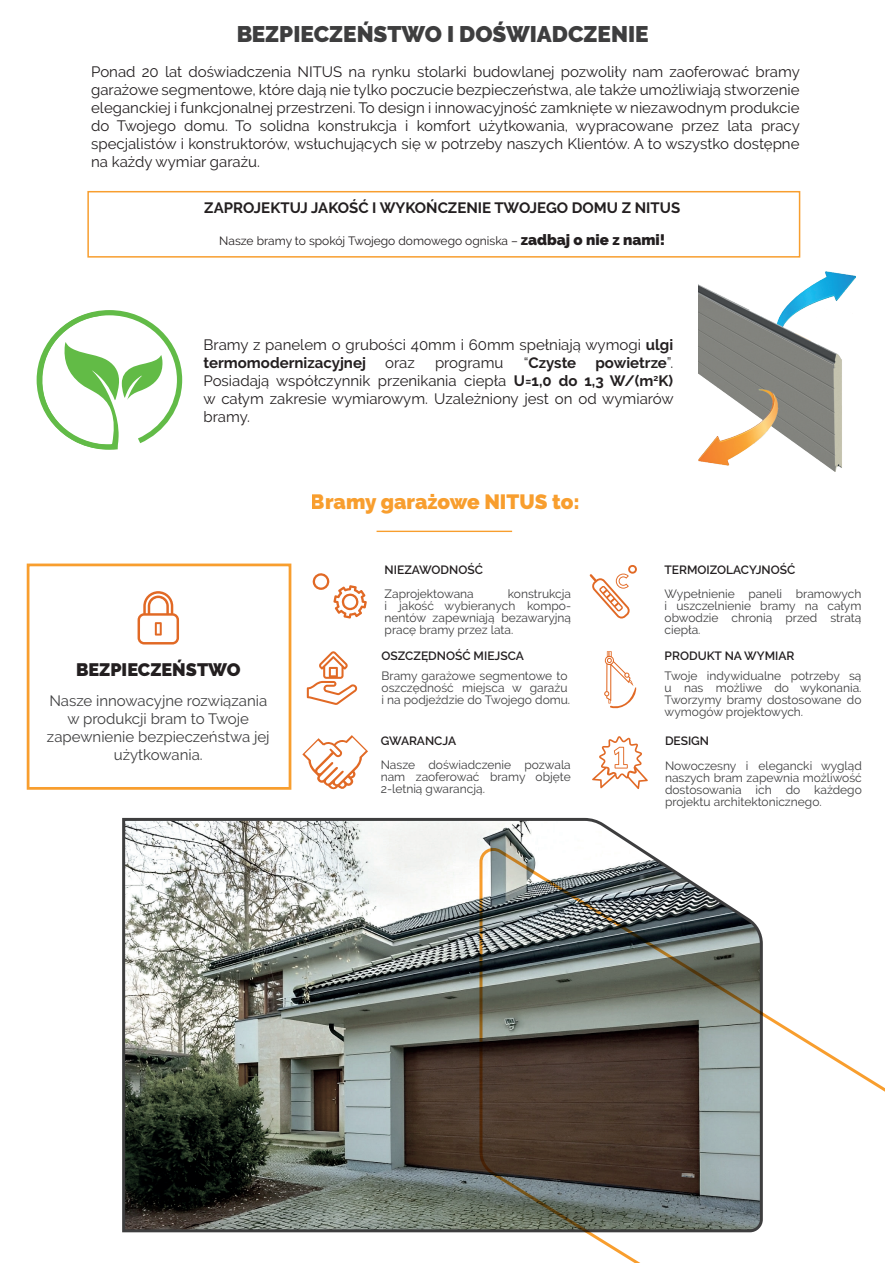
<style>
.page{position:relative;width:885px;height:1263px;background:#fff}
.page>*{position:absolute;margin:0;border:0;box-sizing:border-box;transform-origin:0 0}
.t1{font:900 22.5px "Raleway";color:#3e3e3f}
.t2{font:900 20.7px "Raleway";color:#f89e2e}
.t3{font:900 18px "Raleway";color:#231f20}
.t4{font:15px/18px "Raleway";color:#231f20;text-align:justify}
.t5{font:15px/18px "Raleway";color:#3e3e3f;text-align:center}
.t6{font:700 15px "Raleway";color:#231f20}
.t7{font:12px/12px "Raleway";color:#3e3e3f;text-align:justify}
.t8{font:600 12px "Raleway";color:#231f20}
.t9{font:12px "Raleway";color:#231f20}
.s1{font-weight:900;font-size:15px}
.s2{font-weight:700}
.s3{font-weight:400}
</style>
<div class="page">
<svg style="left:124px;top:819px;width:517px;height:412px"></svg>
<svg style="left:479px;top:848px;width:405px;height:415px"></svg>
<svg style="left:604px;top:651px;width:32px;height:58px"></svg>
<svg style="left:137px;top:591px;width:42px;height:53px"></svg>
<svg style="left:589px;top:565px;width:48px;height:53px"></svg>
<svg style="left:592px;top:736px;width:55px;height:53px"></svg>
<svg style="left:307px;top:651px;width:50px;height:54px"></svg>
<svg style="left:312px;top:573px;width:55px;height:45px"></svg>
<hr style="left:376px;top:531px;width:136px;height:1px;background:#f89e2e">
<div style="left:87px;top:191px;width:713px;height:67px;border:2px solid #f89e2e"></div>
<div style="left:27px;top:563px;width:264px;height:227px;border:3px solid #f89e2e"></div>
<img style="left:698px;top:271px;width:156px;height:201px">
<svg style="left:302px;top:735px;width:66px;height:55px"></svg>
<svg style="left:36px;top:310px;width:147px;height:140px"></svg>
<svg style="left:794px;top:302px;width:60px;height:45px"></svg>
<h1 class="t1" style="left:236px;top:21px;width:414px">BEZPIECZEŃSTWO I DOŚWIADCZENIE</h1>
<p class="t4" style="left:91px;top:62px;width:710px">Ponad 20 lat doświadczenia NITUS na rynku stolarki budowlanej pozwoliły nam zaoferować bramy garażowe segmentowe, które dają nie tylko poczucie bezpieczeństwa, ale także umożliwiają stworzenie eleganckiej i funkcjonalnej przestrzeni. To design i innowacyjność zamknięte w niezawodnym produkcie do Twojego domu. To solidna konstrukcja i komfort użytkowania, wypracowane przez lata pracy specjalistów i konstruktorów, wsłuchujących się w potrzeby naszych Klientów. A to wszystko dostępne na każdy wymiar garażu.</p>
<p class="t6" style="left:204px;top:199px;width:477px">ZAPROJEKTUJ JAKOŚĆ I WYKOŃCZENIE TWOJEGO DOMU Z NITUS</p>
<p class="t9" style="left:219px;top:234px;width:447px">Nasze bramy to spokój Twojego domowego ogniska – <span class="s1">zadbaj o nie z nami!</span></p>
<p class="t4" style="left:203px;top:335px;width:471px">Bramy z panelem o grubości 40mm i 60mm spełniają wymogi <span class="s2">ulgi termomodernizacyjnej</span></p>
<p class="t4" style="left:203px;top:353px;width:471px;text-indent:392px"><span class="s2">powietrze</span>”.<br>Posiadają współczynnik przenikania ciepła <span class="s2">U=1,0 do 1,3 W/(m</span><sup>2</sup><span class="s2">K) </span>w całym zakresie wymiarowym. Uzależniony jest on od wymiarów bramy.</p>
<p class="t4" style="left:385px;top:353px;width:31px">oraz</p>
<p class="t4" style="left:435px;top:353px;width:70px">programu</p>
<p class="t6" style="left:523px;top:354px;width:54px"><span class="s3">“</span>Czyste</p>
<p class="t3" style="left:76px;top:659px;width:166px">BEZPIECZEŃSTWO</p>
<p class="t5" style="left:47px;top:692px;width:224px">Nasze innowacyjne rozwiązania w produkcji bram to Twoje zapewnienie bezpieczeństwa jej użytkowania.</p>
<h2 class="t2" style="left:311px;top:490px;width:270px">Bramy garażowe NITUS to:</h2>
<p class="t8" style="left:384px;top:562px;width:100px">NIEZAWODNOŚĆ</p>
<p class="t7" style="left:384px;top:588px;width:91px">Zaprojektowana</p>
<p class="t7" style="left:384px;top:588px;width:188px;text-indent:123px">konstrukcja i jakość wybieranych kompo&shy;nentów zapewniają bezawaryjną pracę bramy przez lata.</p>
<p class="t8" style="left:381px;top:649px;width:144px">OSZCZĘDNOŚĆ MIEJSCA</p>
<p class="t7" style="left:381px;top:670px;width:190px;text-align:left">Bramy garażowe segmentowe to oszczędność miejsca w garażu i na podjeździe do Twojego domu.</p>
<p class="t8" style="left:380px;top:734px;width:77px">GWARANCJA</p>
<p class="t7" style="left:380px;top:759px;width:191px">Nasze doświadczenie pozwala nam zaoferować bramy objęte 2-letnią gwarancją.</p>
<p class="t8" style="left:664px;top:562px;width:132px">TERMOIZOLACYJNOŚĆ</p>
<p class="t7" style="left:664px;top:588px;width:198px">Wypełnienie paneli bramowych i uszczelnienie bramy na całym obwodzie chronią przed stratą ciepła.</p>
<p class="t8" style="left:664px;top:649px;width:131px">PRODUKT NA WYMIAR</p>
<p class="t7" style="left:664px;top:670px;width:198px">Twoje indywidualne potrzeby są u nas możliwe do wykonania.<br>Tworzymy bramy dostosowane do wymogów projektowych.</p>
<p class="t8" style="left:665px;top:734px;width:46px">DESIGN</p>
<p class="t7" style="left:665px;top:759px;width:198px">Nowoczesny i elegancki wygląd naszych bram zapewnia możliwość dostosowania ich do każdego projektu architektonicznego.</p>
</div>
